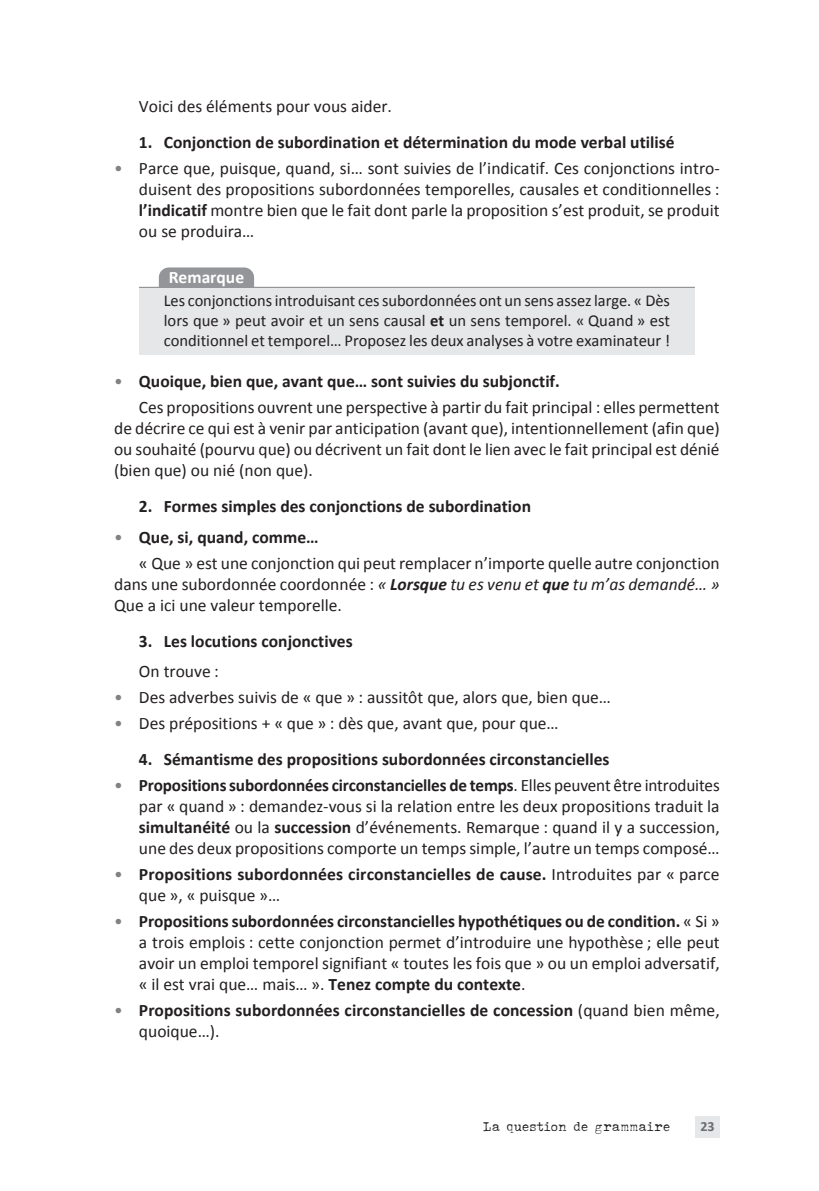
<style>
.page{position:relative;width:819px;height:1191px;background:#fff}
.page>*{position:absolute;margin:0;border:0;box-sizing:border-box;transform-origin:0 0}
.t1{font:17.5px/21px "Calibri";color:#231f20;text-align:justify}
.t2{font:700 17.5px/21px "Calibri";color:#231f20}
.t3{font:700 17.5px "Calibri";color:#fff}
.t4{font:16.62px/20.1px "Calibri";color:#231f20;text-align:justify}
.t5{font:700 14px "Calibri";color:#6c6d70}
.t6{font:12.25px "John Doe";letter-spacing:.015em;color:#231f20}
.s1{color:#808285}
.s2{font-weight:700}
.s3{font-style:italic}
.s4{font-weight:700;font-style:italic}
.s5{font-weight:400;color:#808285}
.s6{font-weight:400}
</style>
<div class="page">
<div style="left:695px;top:1116px;width:24px;height:21px;background:#e6e7e9"></div>
<svg style="left:159px;top:267px;width:95px;height:20px;background:#97999c"></svg>
<hr style="left:139px;top:287px;width:555px;height:1px;background:#939598">
<div style="left:139px;top:288px;width:555px;height:67px;background:#e6e7e9"></div>
<p class="t1" style="left:139px;top:96px;width:254px">Voici des éléments pour vous aider.</p>
<p class="t2" style="left:139px;top:132px;width:537px">1. Conjonction de subordination et détermination du mode verbal utilisé</p>
<p class="t1" style="left:139px;top:157px;width:582px;text-indent:-25px"><span class="s1">•</span> Parce que, puisque, quand, si… sont suivies de l’indicatif. Ces conjonctions intro&shy;duisent des propositions subordonnées temporelles, causales et conditionnelles : <span class="s2">l’indicatif</span> montre bien que le fait dont parle la proposition s’est produit, se produit ou se produira…</p>
<p class="t3" style="left:169px;top:265px;width:77px">Remarque</p>
<p class="t4" style="left:164px;top:290px;width:508px">Les conjonctions introduisant ces subordonnées ont un sens assez large. « Dès lors que » peut avoir et un sens causal <span class="s2">et</span> un sens temporel. « Quand » est conditionnel et temporel… Proposez les deux analyses à votre examinateur !</p>
<p class="t1" style="left:139px;top:367px;width:582px;line-height:25.9px;text-indent:-25px"><span class="s1">•</span> <span class="s2">Quoique, bien que, avant que… sont suivies du subjonctif.<br></span>Ces propositions ouvrent une perspective à partir du fait principal : elles permettent</p>
<p class="t1" style="left:114px;top:417px;width:607px">de décrire ce qui est à venir par anticipation (avant que), intentionnellement (afin que) ou souhaité (pourvu que) ou décrivent un fait dont le lien avec le fait principal est dénié (bien que) ou nié (non que).</p>
<p class="t2" style="left:139px;top:495px;width:393px">2. Formes simples des conjonctions de subordination</p>
<p class="t1" style="left:139px;top:523px;width:582px;line-height:25.9px;text-indent:-25px"><span class="s1">•</span> <span class="s2">Que, si, quand, comme…<br></span>« Que » est une conjonction qui peut remplacer n’importe quelle autre conjonction</p>
<p class="t1" style="left:114px;top:573px;width:607px">dans une subordonnée coordonnée : <span class="s3">«</span> <span class="s4">Lorsque</span> <span class="s3">tu es venu et</span> <span class="s4">que</span> <span class="s3">tu m’as demandé… »<br></span>Que a ici une valeur temporelle.</p>
<p class="t2" style="left:139px;top:630px;width:215px">3. Les locutions conjonctives</p>
<p class="t1" style="left:139px;top:660px;width:81px">On trouve :</p>
<p class="t1" style="left:114px;top:686px;width:498px"><span class="s1">•</span> Des adverbes suivis de « que » : aussitôt que, alors que, bien que…</p>
<p class="t1" style="left:114px;top:712px;width:446px"><span class="s1">•</span> Des prépositions + « que » : dès que, avant que, pour que…</p>
<p class="t2" style="left:139px;top:748px;width:472px">4. Sémantisme des propositions subordonnées circonstancielles</p>
<p class="t1" style="left:139px;top:774px;width:582px;text-indent:-25px"><span class="s1">•</span> <span class="s2">Propositions subordonnées circonstancielles de temps</span>. Elles peuvent être introduites par « quand » : demandez-vous si la relation entre les deux propositions traduit la <span class="s2">simultanéité</span> ou la <span class="s2">succession</span> d’événements. Remarque : quand il y a succession, une des deux propositions comporte un temps simple, l’autre un temps composé…</p>
<p class="t2" style="left:139px;top:863px;width:582px;text-indent:-25px"><span class="s5">•</span> Propositions subordonnées circonstancielles de cause. <span class="s6">Introduites par « parce que », « puisque »…</span></p>
<p class="t1" style="left:139px;top:910px;width:582px;text-indent:-25px"><span class="s1">•</span> <span class="s2">Propositions subordonnées circonstancielles hypothétiques ou de condition.</span> « Si » a trois emplois : cette conjonction permet d’introduire une hypothèse ; elle peut avoir un emploi temporel signifiant « toutes les fois que » ou un emploi adversatif, « il est vrai que… mais… ». <span class="s2">Tenez compte du contexte</span>.</p>
<p class="t2" style="left:139px;top:999px;width:582px;text-indent:-25px"><span class="s5">•</span> Propositions subordonnées circonstancielles de concession <span class="s6">(quand bien même, quoique…).</span></p>
<p class="t6" style="left:483px;top:1119px;width:188px">La question de grammaire</p>
<p class="t5" style="left:700px;top:1116px;width:16px">23</p>
</div>
